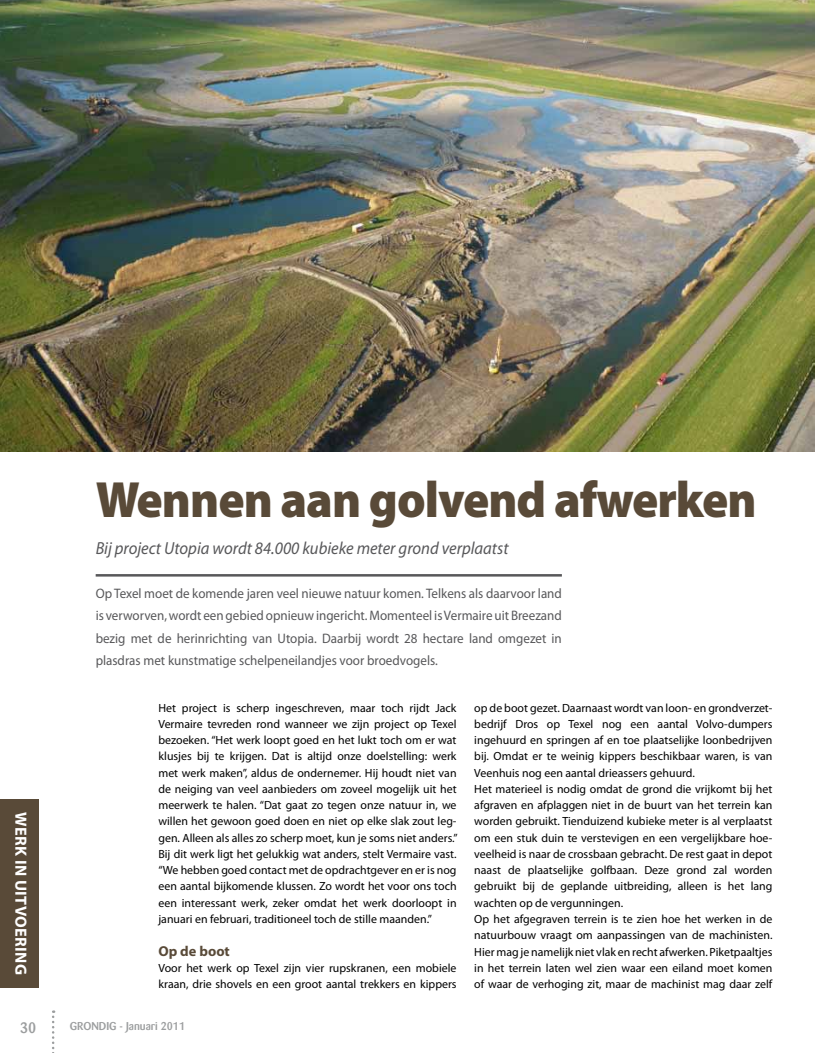
<style>
.page{position:relative;width:815px;height:1053px;background:#fff}
.page>*{position:absolute;margin:0;border:0;box-sizing:border-box;transform-origin:0 0}
.t1{font:900 51.25px "Myriad Pro";letter-spacing:-.02em;color:#594a38;scale:.95 1}
.t2{font:italic 17.5px "Myriad Pro";color:#58585a;scale:.95 1}
.t3{font:700 16.25px "Myriad Pro";letter-spacing:.02em;color:#fff}
.t4{font:500 15px "Barmeno Pro";color:#9c9e9f}
.t5{font:700 14.38px "Myriad Pro";color:#594a38}
.t6{font:13.75px/22.5px "Myriad Pro";color:#58585a;text-align:justify;scale:.95 1}
.t7{font:11.88px/16.2px "Myriad Pro";color:#000}
.t8{font:500 11.25px "Barmeno Pro";color:#9c9e9f}
</style>
<div class="page">
<svg style="left:52px;top:1010px;width:2px;height:43px"></svg>
<img style="left:0;top:0;width:815px;height:451px">
<div style="left:0;top:799px;width:39px;height:189px;background:#594a38"></div>
<hr style="left:96px;top:574px;width:466px;height:2px;background:#58585a">
<h3 class="t3" style="left:32px;top:812px;width:164px;rotate:90deg">werk in uitvoering</h3>
<h1 class="t1" style="left:96px;top:465px;width:697px">Wennen aan golvend afwerken</h1>
<h2 class="t2" style="left:96px;top:537px;width:436px">Bij project Utopia wordt 84.000 kubieke meter grond verplaatst</h2>
<p class="t6" style="left:96px;top:581px;width:492px">Op Texel moet de komende jaren veel nieuwe natuur komen. Telkens als daarvoor land is verworven, wordt een gebied opnieuw ingericht. Momenteel is Vermaire uit Breezand bezig met de herinrichting van Utopia. Daarbij wordt 28 hectare land omgezet in plasdras met kunstmatige schelpeneilandjes voor broedvogels.</p>
<p class="t7" style="left:158px;top:699px;width:301px;text-align:justify">Het project is scherp ingeschreven, maar toch rijdt Jack Vermaire tevreden rond wanneer we zijn project op Texel bezoeken. “Het werk loopt goed en het lukt toch om er wat klusjes bij te krijgen. Dat is altijd onze doelstelling: werk met werk maken”, aldus de ondernemer. Hij houdt niet van de neiging van veel aanbieders om zoveel mogelijk uit het meerwerk te halen. “Dat gaat zo tegen onze natuur in, we willen het gewoon goed doen en niet op elke slak zout leg&shy;gen. Alleen als alles zo scherp moet, kun je soms niet anders.” Bij dit werk ligt het gelukkig wat anders, stelt Vermaire vast. “We hebben goed contact met de opdrachtgever en er is nog een aantal bijkomende klussen. Zo wordt het voor ons toch een interessant werk, zeker omdat het werk doorloopt in januari en februari, traditioneel toch de stille maanden.”</p>
<p class="t5" style="left:158px;top:941px;width:73px">Op de boot</p>
<p class="t7" style="left:158px;top:959px;width:300px">Voor het werk op Texel zijn vier rupskranen, een mobiele kraan, drie shovels en een groot aantal trekkers en kippers</p>
<p class="t7" style="left:474px;top:699px;width:300px">op de boot gezet. Daarnaast wordt van loon- en grondverzet&shy;bedrijf Dros op Texel nog een aantal Volvo-dumpers ingehuurd en springen af en toe plaatselijke loonbedrijven bij. Omdat er te weinig kippers beschikbaar waren, is van Veenhuis nog een aantal drieassers gehuurd.<br>Het materieel is nodig omdat de grond die vrijkomt bij het afgraven en afplaggen niet in de buurt van het terrein kan worden gebruikt. Tienduizend kubieke meter is al verplaatst om een stuk duin te verstevigen en een vergelijkbare hoe&shy;veelheid is naar de crossbaan gebracht. De rest gaat in depot naast de plaatselijke golfbaan. Deze grond zal worden gebruikt bij de geplande uitbreiding, alleen is het lang wachten op de vergunningen.<br>Op het afgegraven terrein is te zien hoe het werken in de natuurbouw vraagt om aanpassingen van de machinisten.<br>Hier mag je namelijk niet vlak en recht afwerken. Piketpaaltjes in het terrein laten wel zien waar een eiland moet komen of waar de verhoging zit, maar de machinist mag daar zelf</p>
<p class="t4" style="left:20px;top:1017px;width:18px">30</p>
<p class="t8" style="left:70px;top:1018px;width:117px">GRONDIG - Januari 2011</p>
</div>
